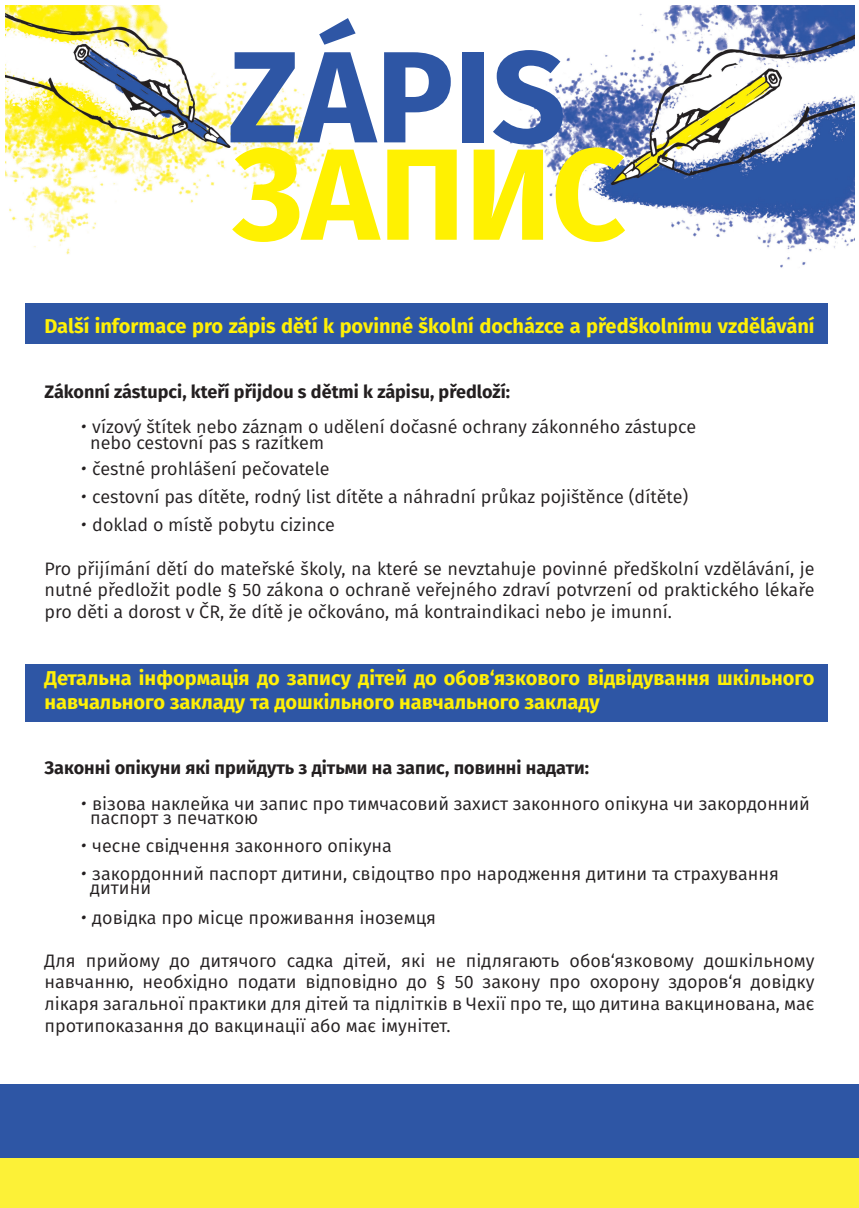
<style>
.page{position:relative;width:859px;height:1208px;background:#fff}
.page>*{position:absolute;margin:0;border:0;box-sizing:border-box;transform-origin:0 0}
.t1{font:700 130px "Fira Sans";color:#fff101}
.t2{font:700 130px "Fira Sans";color:#2e56a5}
.t3{font:700 20px/24px "Fira Sans";color:#fff006}
.t4{font:18px/21.6px "Fira Sans";color:#231f20;text-align:justify}
.t5{font:700 18px "Fira Sans";color:#231f20}
.s1{font-family:"Acratica Demo"}
</style>
<div class="page">
<div style="left:26px;top:303px;width:802px;height:41px;background:#2e56a5"></div>
<div style="left:26px;top:664px;width:802px;height:57px;background:#2e56a5"></div>
<img style="left:6px;top:5px;width:848px;height:263px">
<div style="left:0;top:1084px;width:859px;height:74px;background:#2e56a5"></div>
<div style="left:0;top:1158px;width:859px;height:50px;background:#fcf137"></div>
<p class="t2" style="left:228px;top:-12px;width:339px">ZÁPIS</p>
<p class="t1" style="left:232px;top:85px;width:395px">ЗАПИС</p>
<p class="t3" style="left:45px;top:313px;width:771px">Další informace pro zápis dětí k povinné školní docházce a předškolnímu vzdělávání</p>
<p class="t5" style="left:45px;top:376px;width:467px">Zákonní zástupci, kteří přijdou s dětmi k zápisu, předloží:</p>
<p class="t4" style="left:81px;top:416px;width:617px"><span class="s1">·</span> vízový štítek nebo záznam o udělení dočasné ochrany zákonného zástupce</p>
<p class="t4" style="left:90px;top:432px;width:236px">nebo cestovní pas s razítkem</p>
<p class="t4" style="left:81px;top:458px;width:251px"><span class="s1">·</span> čestné prohlášení pečovatele</p>
<p class="t4" style="left:81px;top:486px;width:609px"><span class="s1">·</span> cestovní pas dítěte, rodný list dítěte a náhradní průkaz pojištěnce (dítěte)</p>
<p class="t4" style="left:81px;top:514px;width:256px"><span class="s1">·</span> doklad o místě pobytu cizince</p>
<p class="t4" style="left:45px;top:557px;width:771px">Pro přijímání dětí do mateřské školy, na které se nevztahuje povinné předškolní vzdělávání, je nutné předložit podle § 50 zákona o ochraně veřejného zdraví potvrzení od praktického lékaře pro děti a dorost v ČR, že dítě je očkováno, má kontraindikaci nebo je imunní.</p>
<p class="t3" style="left:45px;top:665px;width:771px">Детальна інформація до запису дітей до обов‘язкового відвідування шкільного навчального закладу та дошкільного навчального закладу</p>
<p class="t5" style="left:45px;top:752px;width:546px">Законні опікуни які прийдуть з дітьми на запис, повинні надати:</p>
<p class="t4" style="left:90px;top:796px;width:721px;line-height:14px;text-indent:-10px"><span class="s1">·</span> візова наклейка чи запис про тимчасовий захист законного опікуна чи закордонний паспорт з печаткою</p>
<p class="t4" style="left:81px;top:834px;width:313px"><span class="s1">·</span> чесне свідчення законного опікуна</p>
<p class="t4" style="left:90px;top:866px;width:690px;line-height:14px;text-indent:-10px"><span class="s1">·</span> закордонний паспорт дитини, свідоцтво про народження дитини та страхування дитини</p>
<p class="t4" style="left:81px;top:906px;width:357px"><span class="s1">·</span> довідка про місце проживання іноземця</p>
<p class="t4" style="left:45px;top:949px;width:771px">Для прийому до дитячого садка дітей, які не підлягають обов‘язковому дошкільному навчанню, необхідно подати відповідно до § 50 закону про охорону здоров‘я довідку лікаря загальної практики для дітей та підлітків в Чехії про те, що дитина вакцинована, має протипоказання до вакцинації або має імунітет.</p>
</div>
